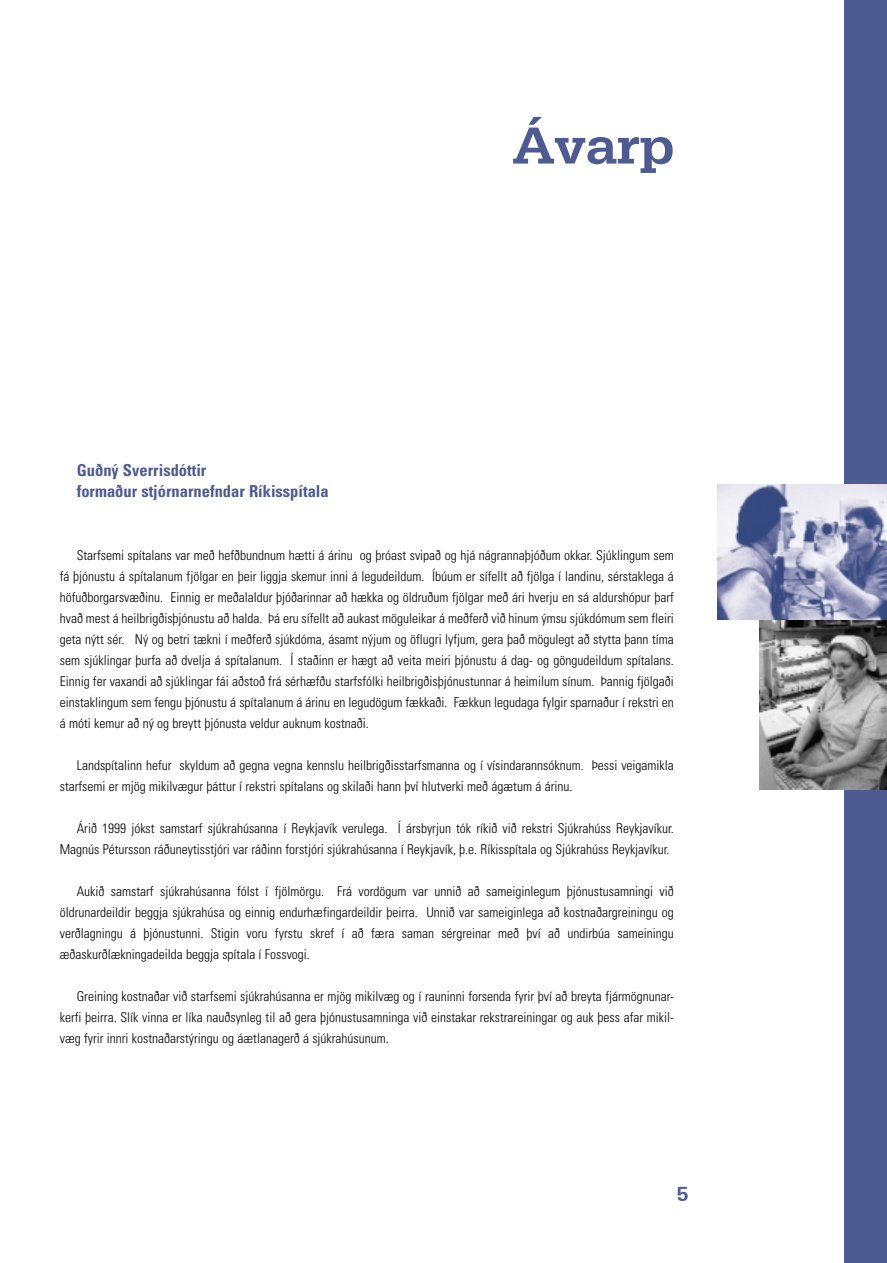
<style>
.page{position:relative;width:887px;height:1263px;background:#fff}
.page>*{position:absolute;margin:0;border:0;box-sizing:border-box;transform-origin:0 0}
.t1{font:54px "URW Egyptienne T Med";color:#4e5b90}
.t2{font:21px "URW Egyptienne T Med";color:#4e5b90}
.t3{font:700 condensed 16.5px/21px "Univers";color:#4e5b90}
.t4{font:300 condensed 13.5px/21px "Univers";color:#000;text-align:justify}
</style>
<div class="page">
<div style="left:844px;top:0;width:42px;height:1263px;background:#4e5b90"></div>
<img style="left:759px;top:620px;width:127px;height:169px">
<img style="left:717px;top:484px;width:169px;height:136px">
<p class="t3" style="left:77px;top:461px;width:253px">Guðný Sverrisdóttir<br>formaður stjórnarnefndar Ríkisspítala</p>
<h1 class="t1" style="left:512px;top:108px;width:163px">Ávarp</h1>
<p class="t4" style="left:60px;top:546px;width:615px;text-indent:17px">Starfsemi spítalans var með hefðbundnum hætti á árinu og þróast svipað og hjá nágrannaþjóðum okkar. Sjúklingum sem fá þjónustu á spítalanum fjölgar en þeir liggja skemur inni á legudeildum. Íbúum er sífellt að fjölga í landinu, sérstaklega á höfuðborgarsvæðinu. Einnig er meðalaldur þjóðarinnar að hækka og öldruðum fjölgar með ári hverju en sá aldurshópur þarf hvað mest á heilbrigðisþjónustu að halda. Þá eru sífellt að aukast möguleikar á meðferð við hinum ýmsu sjúkdómum sem fleiri geta nýtt sér. Ný og betri tækni í meðferð sjúkdóma, ásamt nýjum og öflugri lyfjum, gera það mögulegt að stytta þann tíma sem sjúklingar þurfa að dvelja á spítalanum. Í staðinn er hægt að veita meiri þjónustu á dag- og göngudeildum spítalans.<br>Einnig fer vaxandi að sjúklingar fái aðstoð frá sérhæfðu starfsfólki heilbrigðisþjónustunnar á heimilum sínum. Þannig fjölgaði einstaklingum sem fengu þjónustu á spítalanum á árinu en legudögum fækkaði. Fækkun legudaga fylgir sparnaður í rekstri en á móti kemur að ný og breytt þjónusta veldur auknum kostnaði.</p>
<p class="t4" style="left:60px;top:756px;width:615px;text-indent:17px">Landspítalinn hefur skyldum að gegna vegna kennslu heilbrigðisstarfsmanna og í vísindarannsóknum. Þessi veigamikla starfsemi er mjög mikilvægur þáttur í rekstri spítalans og skilaði hann því hlutverki með ágætum á árinu.</p>
<p class="t4" style="left:60px;top:819px;width:615px;text-indent:17px">Árið 1999 jókst samstarf sjúkrahúsanna í Reykjavík verulega. Í ársbyrjun tók ríkið við rekstri Sjúkrahúss Reykjavíkur.<br>Magnús Pétursson ráðuneytisstjóri var ráðinn forstjóri sjúkrahúsanna í Reykjavík, þ.e. Ríkisspítala og Sjúkrahúss Reykjavíkur.</p>
<p class="t4" style="left:60px;top:882px;width:615px;text-indent:17px">Aukið samstarf sjúkrahúsanna fólst í fjölmörgu. Frá vordögum var unnið að sameiginlegum þjónustusamningi við öldrunardeildir beggja sjúkrahúsa og einnig endurhæfingardeildir þeirra. Unnið var sameiginlega að kostnaðargreiningu og verðlagningu á þjónustunni. Stigin voru fyrstu skref í að færa saman sérgreinar með því að undirbúa sameiningu æðaskurðlækningadeilda beggja spítala í Fossvogi.</p>
<p class="t4" style="left:60px;top:987px;width:615px;text-indent:17px">Greining kostnaðar við starfsemi sjúkrahúsanna er mjög mikilvæg og í rauninni forsenda fyrir því að breyta fjármögnunar&shy;kerfi þeirra. Slík vinna er líka nauðsynleg til að gera þjónustusamninga við einstakar rekstrareiningar og auk þess afar mikil&shy;væg fyrir innri kostnaðarstýringu og áætlanagerð á sjúkrahúsunum.</p>
<h2 class="t2" style="left:676px;top:1179px;width:13px">5</h2>
</div>
